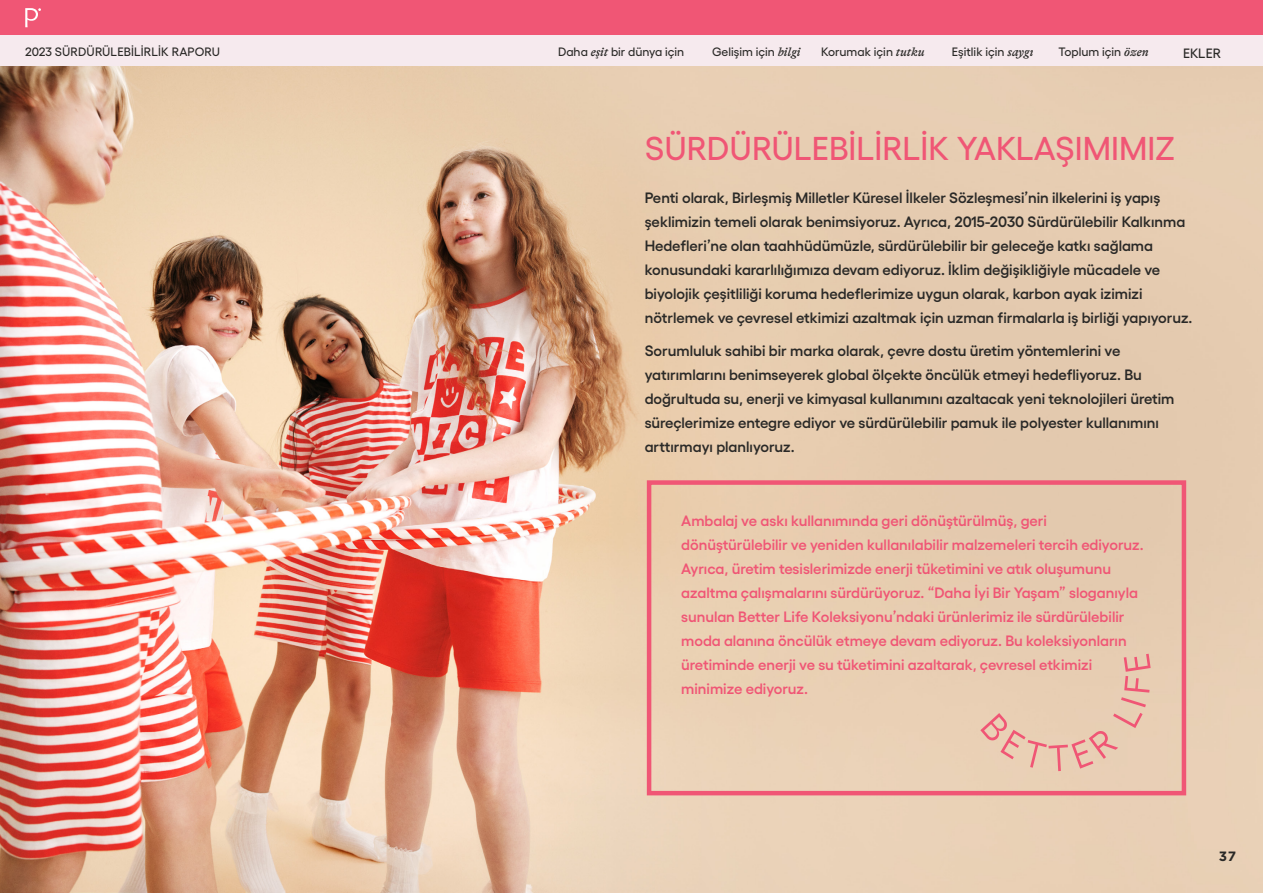
<style>
.page{position:relative;width:1263px;height:893px;background:#fff}
.page>*{position:absolute;margin:0;border:0;box-sizing:border-box;transform-origin:0 0}
.t1{font:500 33px "Yellix";color:#f05675}
.t2{font:600 15px/24px "Yellix";color:#2a2927}
.t3{font:600 15px/24px "Yellix";color:#f05675}
.t4{font:500 13.5px "Yellix";color:#2a2927}
.t5{font:700 13.5px "Gotham";color:#2a2927}
.t6{font:500 12.15px "Yellix";color:#2a2927}
.s1{font-family:"GT Alpina";font-style:italic}
</style>
<div class="page">
<div style="left:0;top:0;width:1263px;height:38px;background:#f05675"></div>
<div style="left:0;top:35px;width:1263px;height:31px;background:#f6eaee"></div>
<svg style="left:25px;top:8px;width:16px;height:19px"></svg>
<img style="left:0;top:66px;width:1263px;height:827px">
<div style="left:647px;top:480px;width:539px;height:315px;border:4px solid #f05675"></div>
<svg style="left:980px;top:654px;width:170px;height:117px;background:#e8c5af"></svg>
<p class="t6" style="left:25px;top:43px;width:196px">2023 SÜRDÜRÜLEBİLİRLİK RAPORU</p>
<p class="t6" style="left:558px;top:43px;width:128px">Daha <span class="s1">eşit</span> bir dünya i̇çin</p>
<p class="t6" style="left:712px;top:43px;width:91px">Gelişim için <span class="s1">bi̇lgi̇</span></p>
<p class="t6" style="left:821px;top:43px;width:105px">Korumak için <span class="s1">tutku</span></p>
<p class="t6" style="left:952px;top:43px;width:82px">Eşitlik için <span class="s1">saygı</span></p>
<p class="t6" style="left:1058px;top:43px;width:91px">Toplum için <span class="s1">özen</span></p>
<p class="t4" style="left:1183px;top:42px;width:39px">EKLER</p>
<h1 class="t1" style="left:645px;top:123px;width:531px">SÜRDÜRÜLEBİLİRLİK YAKLAŞIMIMIZ</h1>
<p class="t2" style="left:645px;top:184px;width:549px">Penti olarak, Birleşmiş Milletler Küresel İlkeler Sözleşmesi’nin ilkelerini iş yapış şeklimizin temeli olarak benimsiyoruz. Ayrıca, 2015-2030 Sürdürülebilir Kalkınma Hedefleri’ne olan taahhüdümüzle, sürdürülebilir bir geleceğe katkı sağlama konusundaki kararlılığımıza devam ediyoruz. İklim değişikliğiyle mücadele ve biyolojik çeşitliliği koruma hedeflerimize uygun olarak, karbon ayak izimizi nötrlemek ve çevresel etkimizi azaltmak için uzman firmalarla iş birliği yapıyoruz.</p>
<p class="t2" style="left:645px;top:337px;width:531px">Sorumluluk sahibi bir marka olarak, çevre dostu üretim yöntemlerini ve yatırımlarını benimseyerek global ölçekte öncülük etmeyi hedefliyoruz. Bu doğrultuda su, enerji ve kimyasal kullanımını azaltacak yeni teknolojileri üretim süreçlerimize entegre ediyor ve sürdürülebilir pamuk ile polyester kullanımını arttırmayı planlıyoruz.</p>
<p class="t3" style="left:681px;top:507px;width:464px">Ambalaj ve askı kullanımında geri dönüştürülmüş, geri dönüştürülebilir ve yeniden kullanılabilir malzemeleri tercih ediyoruz.<br>Ayrıca, üretim tesislerimizde enerji tüketimini ve atık oluşumunu azaltma çalışmalarını sürdürüyoruz. “Daha İyi Bir Yaşam” sloganıyla sunulan Better Life Koleksiyonu’ndaki ürünlerimiz ile sürdürülebilir moda alanına öncülük etmeye devam ediyoruz. Bu koleksiyonların üretiminde enerji ve su tüketimini azaltarak, çevresel etkimizi minimize ediyoruz.</p>
<p class="t5" style="left:1219px;top:847px;width:19px">37</p>
</div>
